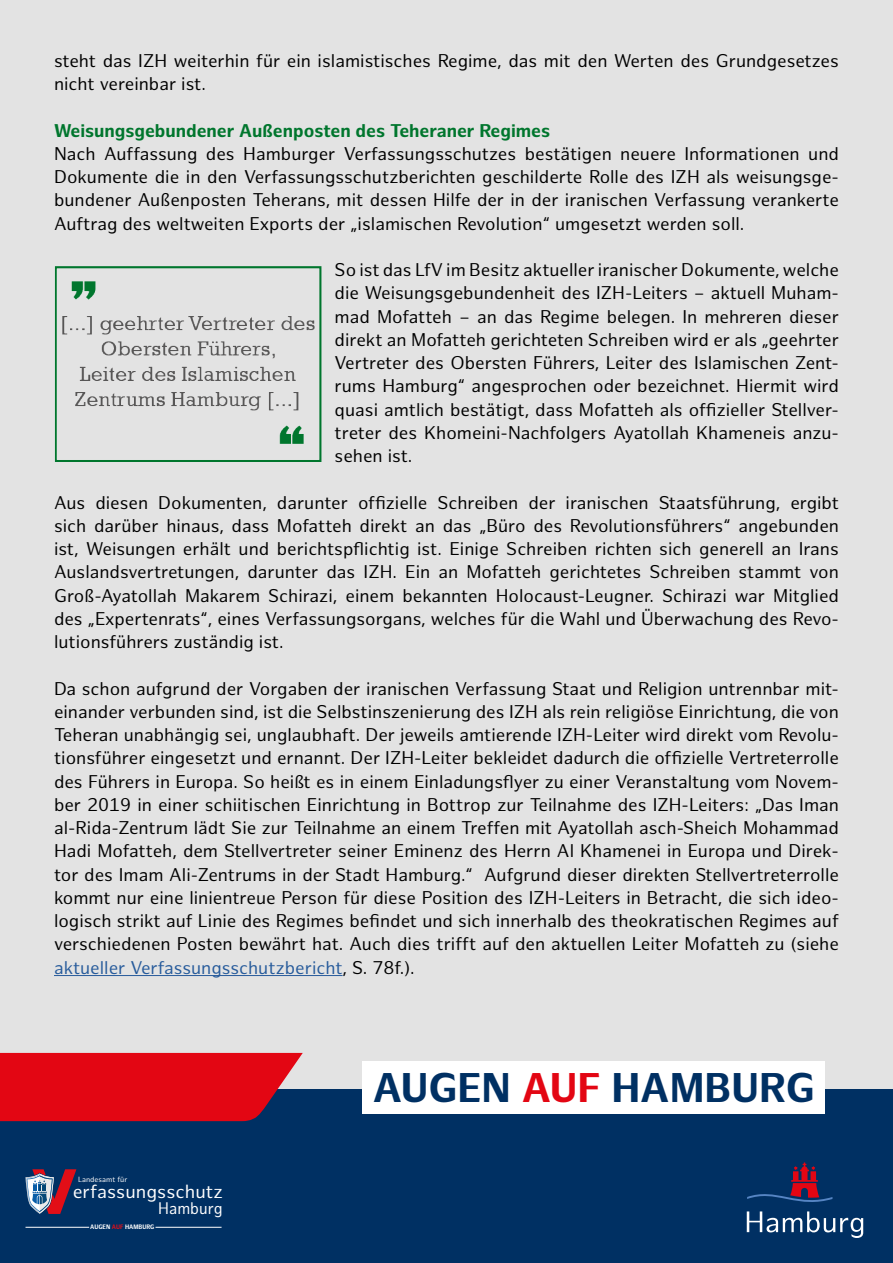
<style>
.page{position:relative;width:893px;height:1263px;background:#fff}
.page>*{position:absolute;margin:0;border:0;box-sizing:border-box;transform-origin:0 0}
.t1{font:700 40.5px "Hamburg Sans";color:#003063}
.t2{font:18.6px "Hamburg Sans";color:#fff}
.Fließtext_Hamburg_Sa{font:18px/23.2px "Hamburg Sans";color:#000;text-align:justify}
.Fließtext_Hamburg_Sa-2{font:700 18px "Hamburg Sans";color:#00762d}
.t3{font:16.35px "Hamburg Sans";color:#fff;scale:.93 1}
.t4{font:7.35px "Hamburg Sans";color:#fff}
.t5{font:700 6.3px "Hamburg Sans";color:#fff;scale:.93 1}
.s1{color:#275b9b}
.s2{color:#e20e17}
.s3{color:#e30613}
</style>
<div class="page">
<div style="left:0;top:1px;width:893px;height:1153px;background:#e3e3e3"></div>
<div style="left:0;top:1088px;width:893px;height:175px;background:#003063"></div>
<svg style="left:0;top:1053px;width:303px;height:68px;background:#d50d1c"></svg>
<svg style="left:747px;top:1162px;width:85px;height:40px"></svg>
<svg style="left:747px;top:1211px;width:116px;height:27px"></svg>
<div style="left:363px;top:1061px;width:462px;height:52px;background:#fff"></div>
<svg style="left:26px;top:1169px;width:50px;height:45px"></svg>
<hr style="left:26px;top:1227px;width:63px;height:1px;background:#fff">
<hr style="left:155px;top:1227px;width:67px;height:1px;background:#fff">
<hr style="left:54px;top:975px;width:289px;height:1px;background:#275b9b">
<img style="left:54px;top:266px;width:268px;height:195px">
<p class="Fließtext_Hamburg_Sa" style="left:54px;top:50px;width:786px">steht das IZH weiterhin für ein islamistisches Regime, das mit den Werten des Grundgesetzes nicht vereinbar ist.</p>
<p class="Fließtext_Hamburg_Sa-2" style="left:54px;top:120px;width:498px">Weisungsgebundener Außenposten des Teheraner Regimes</p>
<p class="Fließtext_Hamburg_Sa" style="left:54px;top:143px;width:786px">Nach Auffassung des Hamburger Verfassungsschutzes bestätigen neuere Informationen und Dokumente die in den Verfassungsschutzberichten geschilderte Rolle des IZH als weisungsge&shy;bundener Außenposten Teherans, mit dessen Hilfe der in der iranischen Verfassung verankerte Auftrag des weltweiten Exports der „islamischen Revolution“ umgesetzt werden soll.</p>
<p class="Fließtext_Hamburg_Sa" style="left:335px;top:259px;width:506px">So ist das LfV im Besitz aktueller iranischer Dokumente, welche die Weisungsgebundenheit des IZH-Leiters – aktuell Muham&shy;mad Mofatteh – an das Regime belegen. In mehreren dieser direkt an Mofatteh gerichteten Schreiben wird er als „geehrter Vertreter des Obersten Führers, Leiter des Islamischen Zent&shy;rums Hamburg“ angesprochen oder bezeichnet. Hiermit wird quasi amtlich bestätigt, dass Mofatteh als offizieller Stellver&shy;treter des Khomeini-Nachfolgers Ayatollah Khameneis anzu&shy;sehen ist.</p>
<p class="Fließtext_Hamburg_Sa" style="left:54px;top:491px;width:786px">Aus diesen Dokumenten, darunter offizielle Schreiben der iranischen Staatsführung, ergibt sich darüber hinaus, dass Mofatteh direkt an das „Büro des Revolutionsführers“ angebunden ist, Weisungen erhält und berichtspflichtig ist. Einige Schreiben richten sich generell an Irans Auslandsvertretungen, darunter das IZH. Ein an Mofatteh gerichtetes Schreiben stammt von Groß-Ayatollah Makarem Schirazi, einem bekannten Holocaust-Leugner. Schirazi war Mitglied des „Expertenrats“, eines Verfassungsorgans, welches für die Wahl und Überwachung des Revo&shy;lutionsführers zuständig ist.</p>
<p class="Fließtext_Hamburg_Sa" style="left:54px;top:677px;width:786px">Da schon aufgrund der Vorgaben der iranischen Verfassung Staat und Religion untrennbar mit&shy;einander verbunden sind, ist die Selbstinszenierung des IZH als rein religiöse Einrichtung, die von Teheran unabhängig sei, unglaubhaft. Der jeweils amtierende IZH-Leiter wird direkt vom Revolu&shy;tionsführer eingesetzt und ernannt. Der IZH-Leiter bekleidet dadurch die offizielle Vertreterrolle des Führers in Europa. So heißt es in einem Einladungsflyer zu einer Veranstaltung vom Novem&shy;ber 2019 in einer schiitischen Einrichtung in Bottrop zur Teilnahme des IZH-Leiters: „Das Iman al-Rida-Zentrum lädt Sie zur Teilnahme an einem Treffen mit Ayatollah asch-Sheich Mohammad Hadi Mofatteh, dem Stellvertreter seiner Eminenz des Herrn Al Khamenei in Europa und Direk&shy;tor des Imam Ali-Zentrums in der Stadt Hamburg.“ Aufgrund dieser direkten Stellvertreterrolle kommt nur eine linientreue Person für diese Position des IZH-Leiters in Betracht, die sich ideo&shy;logisch strikt auf Linie des Regimes befindet und sich innerhalb des theokratischen Regimes auf verschiedenen Posten bewährt hat. Auch dies trifft auf den aktuellen Leiter Mofatteh zu (siehe <span class="s1">aktueller Verfassungsschutzbericht</span>, S. 78f.).</p>
<p class="t4" style="left:78px;top:1175px;width:51px">Landesamt für</p>
<p class="t2" style="left:73px;top:1181px;width:152px">erfassungsschutz</p>
<p class="t3" style="left:158px;top:1198px;width:71px">Hamburg</p>
<p class="t5" style="left:90px;top:1223px;width:71px">AUGEN <span class="s2">AUF</span> HAMBURG</p>
<h1 class="t1" style="left:373px;top:1064px;width:443px">AUGEN <span class="s3">AUF</span> HAMBURG</h1>
</div>
